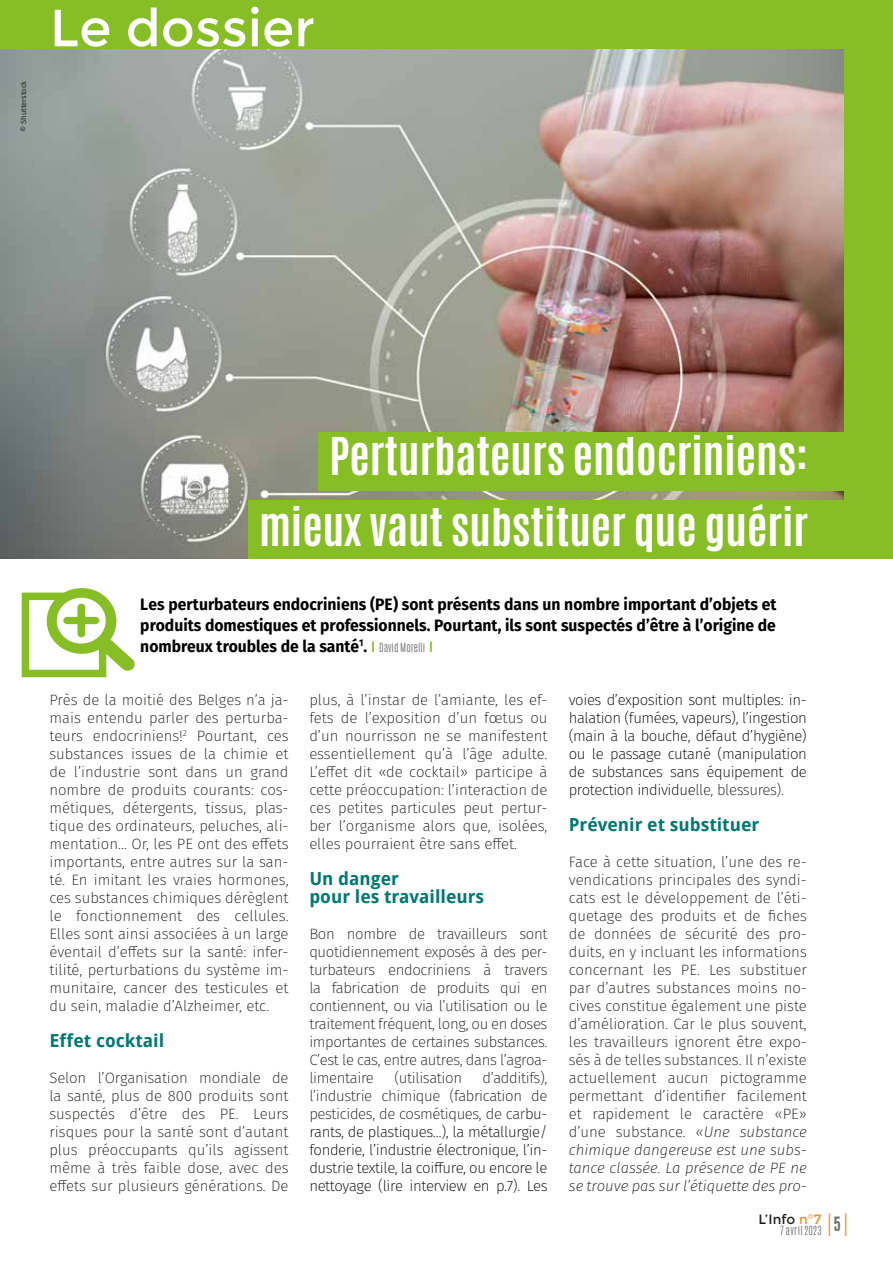
<style>
.page{position:relative;width:893px;height:1263px;background:#fff}
.page>*{position:absolute;margin:0;border:0;box-sizing:border-box;transform-origin:0 0}
.t1{font:52.2px "Montserrat";color:#fff}
.t2{font:700 43.5px/70.5px "Antonio";color:#fff;text-align:right}
.t3{font:300 25.95px "Antonio";color:#ec9228;scale:.64 1}
.t4{font:700 18px/18px "Droid Sans";color:#007873}
.t5{font:700 16.5px/21px "Fira Sans";color:#000;text-align:justify;scale:.95 1}
.t6{font:200 15px/18px "Fira Sans";color:#1d1d1b;text-align:justify}
.t7{font:200 15px/18px "Fira Sans";letter-spacing:-.025em;color:#000;text-align:justify}
.t8{font:200 15px "Fira Sans";letter-spacing:-.025em;color:#1d1d1b}
.t9{font:13.5px "Montserrat";color:#1d1d1b}
.t10{font:300 10.5px "Antonio";letter-spacing:.035em;color:#70706f}
.t11{font:7.5px "Fira Sans";color:#1d1d1b}
.s1{font-family:"Montserrat";font-weight:400;font-size:15px;color:#87bd25}
.s2{font-family:"Antonio";font-weight:300;font-size:10.5px;color:#70706f}
.s3{color:#1d1d1b}
.s4{font-style:italic}
.s5{color:#ec9228}
</style>
<div class="page">
<img style="left:0;top:48px;width:844px;height:510px">
<div style="left:0;top:0;width:893px;height:48px;background:#87bd25"></div>
<div style="left:844px;top:0;width:49px;height:558px;background:#87bd25"></div>
<div style="left:248px;top:500px;width:645px;height:58px;background:#87bd25"></div>
<div style="left:319px;top:432px;width:574px;height:58px;background:#87bd25"></div>
<svg style="left:21px;top:588px;width:114px;height:90px"></svg>
<p class="t11" style="left:18px;top:132px;width:52px;rotate:-90deg">© Shutterstock</p>
<h1 class="t1" style="left:50px;top:-2px;width:267px">Le dossier</h1>
<h2 class="t2" style="left:259px;top:422px;width:550px">Perturbateurs endocriniens: mieux vaut substituer que guérir</h2>
<p class="t5" style="left:140px;top:593px;width:671px">Les perturbateurs endocriniens (PE) sont présents dans un nombre important d’objets et produits domestiques et professionnels. Pourtant, ils sont suspectés d’être à l’origine de nombreux troubles de la santé<sup>1</sup>. <span class="s1">I</span> <span class="s2">David Morelli</span> <span class="s1">I</span></p>
<p class="t6" style="left:49px;top:691px;width:241px">Près de la moitié des Belges n’a ja&shy;mais entendu parler des perturba&shy;teurs endocriniens!<sup>2</sup> Pourtant, ces substances issues de la chimie et de l’industrie sont dans un grand nombre de produits courants: cos&shy;métiques, détergents, tissus, plas&shy;tique des ordinateurs, peluches, ali&shy;mentation… Or, les PE ont des effets importants, entre autres sur la san&shy;té. En imitant les vraies hormones, ces substances chimiques dérèglent le fonctionnement des cellules.<br>Elles sont ainsi associées à un large éventail d’effets sur la santé: infer&shy;tilité, perturbations du système im&shy;munitaire, cancer des testicules et du sein, maladie d’Alzheimer, etc.</p>
<p class="t4" style="left:49px;top:1031px;width:116px">Effet cocktail</p>
<p class="t6" style="left:49px;top:1069px;width:241px">Selon l’Organisation mondiale de la santé, plus de 800 produits sont suspectés d’être des PE. Leurs risques pour la santé sont d’autant plus préoccupants qu’ils agissent même à très faible dose, avec des effets sur plusieurs générations. De</p>
<p class="t6" style="left:309px;top:691px;width:240px">plus, à l’instar de l’amiante, les ef&shy;fets de l’exposition d’un fœtus ou d’un nourrisson ne se manifestent essentiellement qu’à l’âge adulte.<br>L’effet dit «de cocktail» participe à cette préoccupation: l’interaction de ces petites particules peut pertur&shy;ber l’organisme alors que, isolées, elles pourraient être sans effet.</p>
<p class="t4" style="left:309px;top:869px;width:176px">Un danger<br>pour les travailleurs</p>
<p class="t6" style="left:309px;top:925px;width:240px">Bon nombre de travailleurs sont quotidiennement exposés à des per&shy;turbateurs endocriniens à travers la fabrication de produits qui en contiennent, ou via l’utilisation ou le traitement fréquent, long, ou en doses importantes de certaines substances.<br>C’est le cas, entre autres, dans l’agroa&shy;limentaire</p>
<p class="t7" style="left:309px;top:1069px;width:240px;text-indent:173px"><span class="s3">d’additifs), l’industrie chimique (fabrication de pesticides, de cosmétiques, de car</span>bu&shy;rants, de plastiques…), la métallurgie/ fonderie, l’industrie électronique, l’in&shy;dustrie textile, la coiffure, ou encore le nettoyage (lire interview en p.7). Les</p>
<p class="t8" style="left:394px;top:1067px;width:69px">(utilisation</p>
<p class="t7" style="left:569px;top:691px;width:240px">voies d’exposition sont multiples: in&shy;halation (fumées, vapeurs), l’ingestion (main à la bouche, défaut d’hygiène) ou le passage cutané (manipulation de substances sans équipement de protection individue<span class="s3">lle, blessures).</span></p>
<p class="t4" style="left:569px;top:815px;width:192px">Prévenir et substituer</p>
<p class="t6" style="left:569px;top:853px;width:240px">Face à cette situation, l’une des re&shy;vendications principales des syndi&shy;cats est le développement de l’éti&shy;quetage des produits et de fiches de données de sécurité des pro&shy;duits, en y incluant les informations concernant les PE. Les substituer par d’autres substances moins no&shy;cives constitue également une piste d’amélioration. Car le plus souvent, les travailleurs ignorent être expo&shy;sés à de telles substances. Il n’existe actuellement aucun pictogramme permettant d’identifier facilement et rapidement le caractère «PE» d’une substance. <span class="s4">«Une substance chimique dangereuse est une subs&shy;tance classée. La présence de PE ne se trouve pas sur l’étiquette des pro-</span></p>
<p class="t9" style="left:759px;top:1211px;width:64px">L’Info <span class="s5">n°7</span></p>
<h3 class="t3" style="left:827px;top:1206px;width:33px">I<sup>5</sup>I</h3>
<p class="t10" style="left:780px;top:1223px;width:43px">7 avril 2023</p>
</div>
